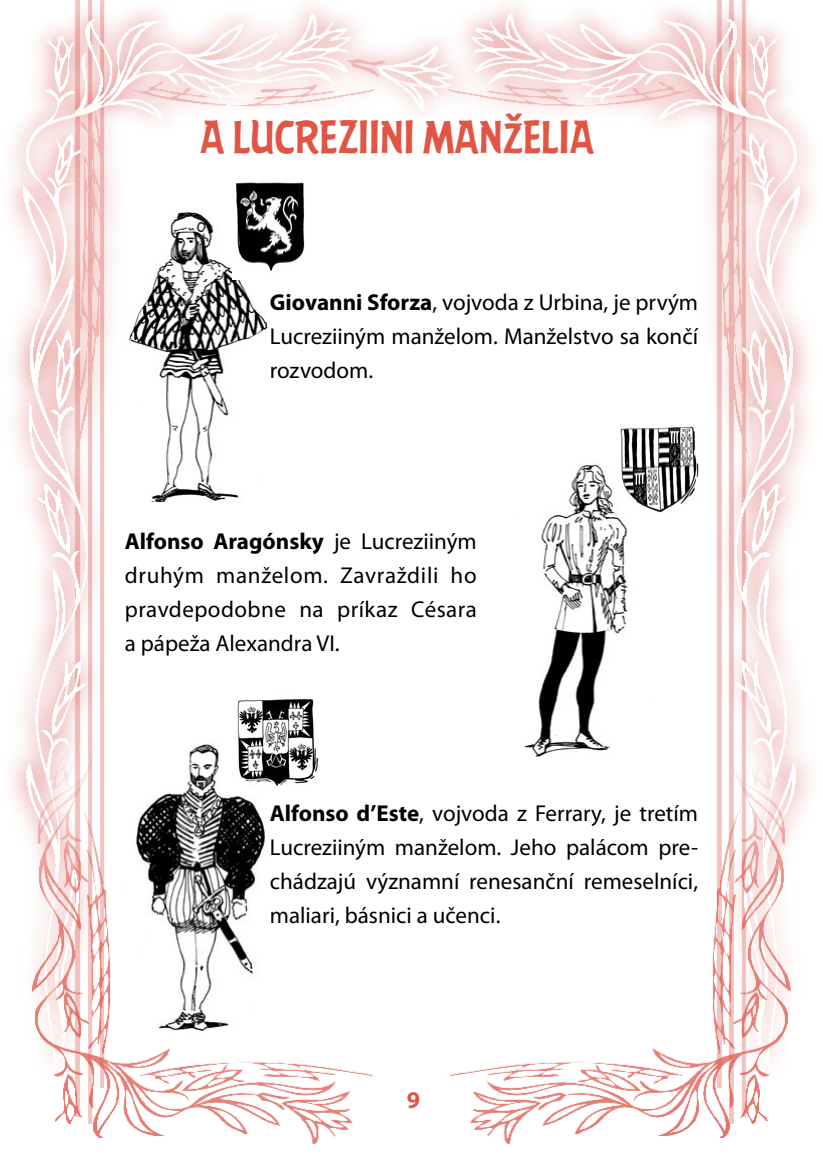
<style>
.page{position:relative;width:823px;height:1163px;background:#fff}
.page>*{position:absolute;margin:0;border:0;box-sizing:border-box;transform-origin:0 0}
.t1{font:42px "AB Flock Headline";color:#e05544}
.t2{font:700 24px "Myriad Pro";color:#e05544}
.t3{font:23px/34px "Myriad Pro";color:#000;text-align:justify}
.s1{font-weight:700}
</style>
<div class="page">
<img style="left:10px;top:0;width:802px;height:1144px">
<img style="left:125px;top:208px;width:145px;height:294px">
<img style="left:476px;top:455px;width:221px;height:301px">
<img style="left:125px;top:741px;width:145px;height:291px">
<img style="left:230px;top:694px;width:89px;height:96px">
<img style="left:619px;top:411px;width:79px;height:105px">
<img style="left:232px;top:175px;width:74px;height:104px">
<h1 class="t1" style="left:200px;top:112px;width:395px">A LUCREZIINI MANŽELIA</h1>
<p class="t3" style="left:270px;top:285px;width:429px"><span class="s1">Giovanni Sforza</span>, vojvoda z Urbina, je prvým Lucreziiným manželom. Manželstvo sa končí rozvodom.</p>
<p class="t3" style="left:125px;top:523px;width:353px"><span class="s1">Alfonso Aragónsky</span> je Lucreziiným druhým manželom. Zavraždili ho pravdepodobne na príkaz Césara a pápeža Alexandra VI.</p>
<p class="t3" style="left:270px;top:795px;width:429px"><span class="s1">Alfonso d’Este</span>, vojvoda z Ferrary, je tretím Lucreziiným manželom. Jeho palácom pre&shy;chádzajú významní renesanční remeselníci, maliari, básnici a učenci.</p>
<p class="t2" style="left:406px;top:1083px;width:15px">9</p>
</div>
